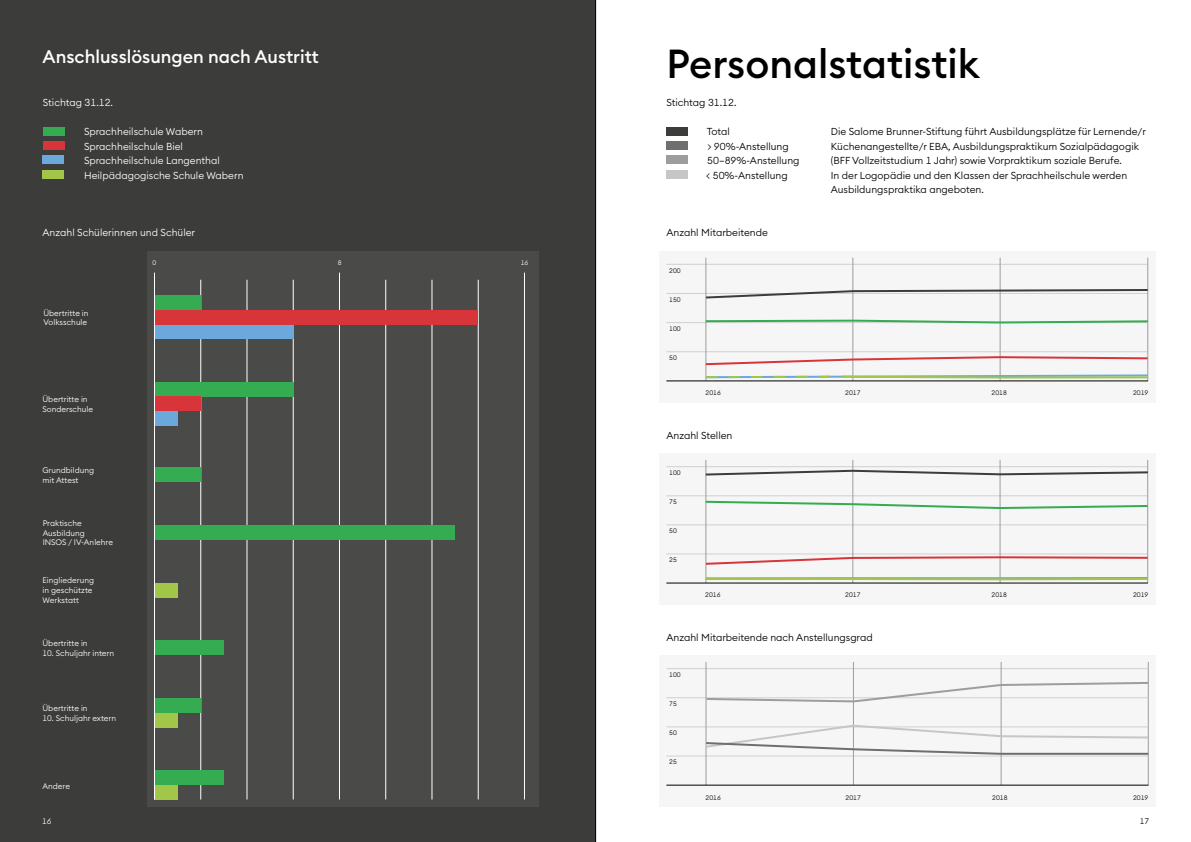
<style>
.page{position:relative;width:1191px;height:842px;background:#fff}
.page>*{position:absolute;margin:0;border:0;box-sizing:border-box;transform-origin:0 0}
.t1{font:500 40px "Euclid Circular B";color:#000}
.t2{font:500 18px "Euclid Circular B";color:#fff}
.t3{font:300 10px/14.4px "Euclid Circular B";color:#000}
.t4{font:300 10px/14.4px "Euclid Circular B";color:#fff}
.t5{font:300 8px/9.6px "Euclid Circular B";color:#fff}
.t6{font:300 8px "Euclid Circular B";color:#000}
.t7{font:300 6.5px "Euclid Circular B";color:#000}
.t8{font:300 6.5px "Euclid Circular B";color:#fff}
</style>
<div class="page">
<div style="left:0;top:0;width:595px;height:842px;background:#3c3c3b"></div>
<div style="left:147px;top:251px;width:392px;height:555px;background:#4a4a49"></div>
<div style="left:659px;top:251px;width:496px;height:151px;background:#f6f6f6"></div>
<div style="left:659px;top:453px;width:496px;height:151px;background:#f6f6f6"></div>
<div style="left:659px;top:655px;width:496px;height:151px;background:#f6f6f6"></div>
<hr style="left:524px;top:273px;width:1px;height:526px;background:#fff">
<hr style="left:201px;top:280px;width:1px;height:519px;background:#fff">
<hr style="left:247px;top:280px;width:1px;height:519px;background:#fff">
<hr style="left:293px;top:280px;width:1px;height:519px;background:#fff">
<hr style="left:432px;top:280px;width:1px;height:519px;background:#fff">
<hr style="left:385px;top:280px;width:1px;height:519px;background:#fff">
<hr style="left:478px;top:280px;width:1px;height:519px;background:#fff">
<hr style="left:339px;top:273px;width:1px;height:526px;background:#fff">
<div style="left:154px;top:525px;width:301px;height:15px;background:#35ab52"></div>
<div style="left:154px;top:467px;width:47px;height:15px;background:#35ab52"></div>
<div style="left:154px;top:382px;width:139px;height:15px;background:#35ab52"></div>
<div style="left:154px;top:296px;width:47px;height:14px;background:#35ab52"></div>
<div style="left:154px;top:411px;width:24px;height:14px;background:#6ba9dd"></div>
<div style="left:154px;top:324px;width:139px;height:15px;background:#6ba9dd"></div>
<div style="left:154px;top:397px;width:47px;height:14px;background:#d8353a"></div>
<div style="left:154px;top:310px;width:324px;height:14px;background:#d8353a"></div>
<div style="left:154px;top:583px;width:23px;height:14px;background:#a2c748"></div>
<div style="left:154px;top:641px;width:70px;height:14px;background:#35ab52"></div>
<div style="left:154px;top:713px;width:23px;height:14px;background:#a2c748"></div>
<div style="left:154px;top:771px;width:70px;height:14px;background:#35ab52"></div>
<div style="left:154px;top:698px;width:47px;height:15px;background:#35ab52"></div>
<div style="left:155px;top:785px;width:23px;height:14px;background:#a2c748"></div>
<hr style="left:154px;top:273px;width:1px;height:526px;background:#fff">
<hr style="left:666px;top:352px;width:481px;height:1px;background:#d0d0d0">
<hr style="left:666px;top:322px;width:481px;height:1px;background:#d0d0d0">
<hr style="left:666px;top:293px;width:481px;height:1px;background:#d0d0d0">
<hr style="left:666px;top:264px;width:481px;height:1px;background:#d0d0d0">
<hr style="left:705px;top:258px;width:1px;height:123px;background:#9d9d9c">
<hr style="left:852px;top:258px;width:1px;height:123px;background:#9d9d9c">
<hr style="left:1000px;top:258px;width:1px;height:123px;background:#9d9d9c">
<hr style="left:1147px;top:258px;width:1px;height:123px;background:#9d9d9c">
<hr style="left:666px;top:381px;width:482px;height:1px;background:#000">
<svg style="left:705px;top:288px;width:444px;height:12px"></svg>
<svg style="left:705px;top:355px;width:444px;height:11px"></svg>
<hr style="left:666px;top:554px;width:481px;height:1px;background:#d0d0d0">
<hr style="left:666px;top:525px;width:481px;height:1px;background:#d0d0d0">
<hr style="left:666px;top:496px;width:481px;height:1px;background:#d0d0d0">
<hr style="left:666px;top:466px;width:481px;height:1px;background:#d0d0d0">
<hr style="left:705px;top:460px;width:1px;height:123px;background:#9d9d9c">
<hr style="left:852px;top:460px;width:1px;height:123px;background:#9d9d9c">
<hr style="left:1000px;top:460px;width:1px;height:123px;background:#9d9d9c">
<hr style="left:1147px;top:460px;width:1px;height:123px;background:#9d9d9c">
<hr style="left:666px;top:583px;width:481px;height:1px;background:#000">
<svg style="left:705px;top:470px;width:444px;height:7px"></svg>
<svg style="left:705px;top:555px;width:444px;height:11px"></svg>
<hr style="left:1148px;top:662px;width:1px;height:123px;background:#9d9d9c">
<hr style="left:666px;top:756px;width:482px;height:1px;background:#d0d0d0">
<hr style="left:666px;top:727px;width:482px;height:1px;background:#d0d0d0">
<hr style="left:666px;top:698px;width:482px;height:1px;background:#d0d0d0">
<hr style="left:666px;top:668px;width:482px;height:1px;background:#d0d0d0">
<hr style="left:706px;top:662px;width:1px;height:123px;background:#9d9d9c">
<hr style="left:853px;top:662px;width:1px;height:123px;background:#9d9d9c">
<hr style="left:1001px;top:662px;width:1px;height:123px;background:#9d9d9c">
<hr style="left:666px;top:785px;width:482px;height:1px;background:#000">
<svg style="left:704px;top:681px;width:445px;height:22px"></svg>
<svg style="left:704px;top:724px;width:445px;height:32px"></svg>
<div style="left:43px;top:141px;width:22px;height:9px;background:#d8353a"></div>
<div style="left:43px;top:127px;width:22px;height:8px;background:#35ab52"></div>
<div style="left:43px;top:170px;width:21px;height:9px;background:#a2c748"></div>
<div style="left:43px;top:156px;width:21px;height:8px;background:#6ba9dd"></div>
<div style="left:666px;top:170px;width:22px;height:9px;background:#c6c6c6"></div>
<div style="left:666px;top:156px;width:22px;height:8px;background:#9d9d9c"></div>
<div style="left:666px;top:141px;width:22px;height:9px;background:#706f6f"></div>
<div style="left:666px;top:127px;width:22px;height:8px;background:#3c3c3b"></div>
<svg style="left:705px;top:319px;width:444px;height:5px"></svg>
<svg style="left:705px;top:373px;width:444px;height:6px"></svg>
<svg style="left:705px;top:500px;width:444px;height:10px"></svg>
<svg style="left:705px;top:576px;width:444px;height:5px"></svg>
<hr style="left:595px;top:0;width:1px;height:842px;background:#000">
<h2 class="t2" style="left:43px;top:45px;width:278px">Anschlusslösungen nach Austritt</h2>
<h1 class="t1" style="left:666px;top:38px;width:315px">Personalstatistik</h1>
<p class="t4" style="left:43px;top:96px;width:72px">Stichtag 31.12.</p>
<p class="t3" style="left:666px;top:96px;width:72px">Stichtag 31.12.</p>
<p class="t4" style="left:84px;top:124px;width:161px">Sprachheilschule Wabern<br>Sprachheilschule Biel<br>Sprachheilschule Langenthal<br>Heilpädagogische Schule Wabern</p>
<p class="t3" style="left:706px;top:124px;width:95px">Total<br>&gt; 90%-Anstellung<br>50–89%-Anstellung &lt; 50%-Anstellung</p>
<p class="t3" style="left:831px;top:124px;width:316px">Die Salome Brunner-Stiftung führt Ausbildungsplätze für Lernende/r Küchenangestellte/r EBA, Ausbildungspraktikum Sozialpädagogik (BFF Vollzeitstudium 1 Jahr) sowie Vorpraktikum soziale Berufe.<br>In der Logopädie und den Klassen der Sprachheilschule werden Ausbildungspraktika angeboten.</p>
<p class="t4" style="left:43px;top:225px;width:154px">Anzahl Schülerinnen und Schüler</p>
<p class="t3" style="left:666px;top:225px;width:103px">Anzahl Mitarbeitende</p>
<p class="t5" style="left:43px;top:308px;width:47px">Übertritte in<br>Volksschule</p>
<p class="t5" style="left:43px;top:394px;width:52px">Übertritte in<br>Sonderschule</p>
<p class="t5" style="left:43px;top:465px;width:53px">Grundbildung mit Attest</p>
<p class="t5" style="left:43px;top:518px;width:72px">Praktische<br>Ausbildung<br>INSOS / IV-Anlehre</p>
<p class="t5" style="left:43px;top:576px;width:53px">Eingliederung in geschützte<br>Werkstatt</p>
<p class="t5" style="left:43px;top:638px;width:47px">Übertritte in</p>
<p class="t5" style="left:43px;top:648px;width:73px">10. Schuljahr intern</p>
<p class="t5" style="left:43px;top:703px;width:47px">Übertritte in</p>
<p class="t5" style="left:43px;top:713px;width:75px">10. Schuljahr extern</p>
<p class="t5" style="left:43px;top:781px;width:29px">Andere</p>
<p class="t8" style="left:152px;top:259px;width:5px">0</p>
<p class="t8" style="left:338px;top:259px;width:5px">8</p>
<p class="t8" style="left:521px;top:259px;width:9px">16</p>
<p class="t7" style="left:669px;top:266px;width:13px">200</p>
<p class="t7" style="left:669px;top:295px;width:13px">150</p>
<p class="t7" style="left:669px;top:324px;width:13px">100</p>
<p class="t7" style="left:669px;top:353px;width:9px">50</p>
<p class="t7" style="left:705px;top:389px;width:17px">2016</p>
<p class="t7" style="left:845px;top:389px;width:17px">2017</p>
<p class="t7" style="left:991px;top:389px;width:17px">2018</p>
<p class="t7" style="left:1133px;top:389px;width:17px">2019</p>
<p class="t3" style="left:666px;top:428px;width:68px">Anzahl Stellen</p>
<p class="t7" style="left:669px;top:468px;width:13px">100</p>
<p class="t7" style="left:669px;top:497px;width:9px">75</p>
<p class="t7" style="left:669px;top:527px;width:9px">50</p>
<p class="t7" style="left:669px;top:556px;width:9px">25</p>
<p class="t7" style="left:705px;top:591px;width:17px">2016</p>
<p class="t7" style="left:845px;top:591px;width:17px">2017</p>
<p class="t7" style="left:991px;top:591px;width:17px">2018</p>
<p class="t7" style="left:1133px;top:591px;width:17px">2019</p>
<p class="t3" style="left:666px;top:630px;width:208px">Anzahl Mitarbeitende nach Anstellungsgrad</p>
<p class="t7" style="left:669px;top:670px;width:13px">100</p>
<p class="t7" style="left:669px;top:699px;width:9px">75</p>
<p class="t7" style="left:669px;top:728px;width:9px">50</p>
<p class="t7" style="left:669px;top:757px;width:9px">25</p>
<p class="t7" style="left:705px;top:793px;width:17px">2016</p>
<p class="t7" style="left:845px;top:793px;width:17px">2017</p>
<p class="t7" style="left:992px;top:793px;width:17px">2018</p>
<p class="t7" style="left:1133px;top:793px;width:17px">2019</p>
<p class="t5" style="left:42px;top:816px;width:11px">16</p>
<p class="t6" style="left:1139px;top:816px;width:11px">17</p>
</div>
